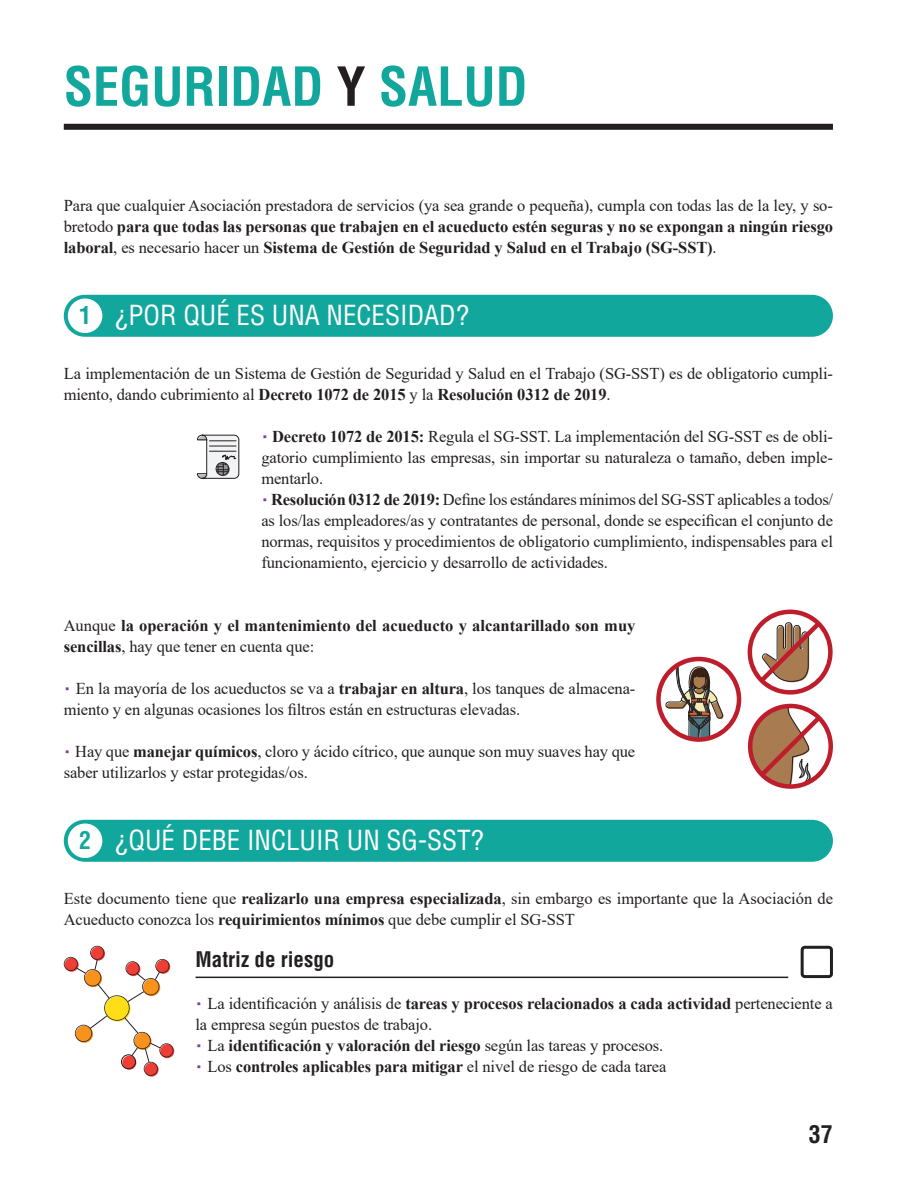
<style>
.page{position:relative;width:918px;height:1188px;background:#fff}
.page>*{position:absolute;margin:0;border:0;box-sizing:border-box;transform-origin:0 0}
.t1{font:700 condensed 52.5px "Helvetica LT Std";color:#12a79d}
.t2{font:condensed 27px "Helvetica LT Std";color:#fff}
.t3{font:700 condensed 24px "Helvetica LT Std";color:#231f20}
.t4{font:700 condensed 24px "Helvetica LT Std";color:#12a79d}
.t5{font:700 condensed 21px "Helvetica LT Std";color:#231f20}
.t6{font:16.5px/21px "Times New Roman";letter-spacing:-.01em;color:#231f20}
.t7{font:700 16.5px/21px "Times New Roman";color:#231f20;text-align:justify}
.s1{color:#231f20}
.s2{font-weight:400}
.s3{font-weight:700}
.s4{font-family:"Helvetica LT Std";font-weight:700;font-stretch:condensed;font-size:21px;color:#7e3e98}
</style>
<div class="page">
<div style="left:64px;top:124px;width:769px;height:6px;background:#231f20"></div>
<div style="left:64px;top:295px;width:769px;height:42px;background:#12a79d;border-radius:21px"></div>
<div style="left:64px;top:820px;width:769px;height:42px;background:#12a79d;border-radius:21px"></div>
<div style="left:68px;top:299px;width:34px;height:34px;background:#fff;border-radius:50%"></div>
<div style="left:68px;top:824px;width:34px;height:34px;background:#fff;border-radius:50%"></div>
<svg style="left:197px;top:435px;width:43px;height:44px"></svg>
<svg style="left:748px;top:610px;width:85px;height:85px"></svg>
<svg style="left:748px;top:704px;width:85px;height:85px"></svg>
<svg style="left:657px;top:657px;width:84px;height:85px"></svg>
<div style="left:801px;top:946px;width:32px;height:32px;border:3px solid #231f20;border-radius:3px"></div>
<hr style="left:196px;top:977px;width:592px;height:1px;background:#231f20">
<svg style="left:64px;top:946px;width:109px;height:130px"></svg>
<h1 class="t1" style="left:64px;top:54px;width:465px">SEGURIDAD <span class="s1">Y</span> SALUD</h1>
<p class="t7" style="left:64px;top:194px;width:771px"><span class="s2">Para que cualquier Asociación prestadora de servicios (ya sea grande o pequeña), cumpla con todas las de la ley, y so&shy;bretodo</span> para que todas las personas que trabajen en el acueducto estén seguras y no se expongan a ningún riesgo laboral<span class="s2">, es necesario hacer un</span> Sistema de Gestión de Seguridad y Salud en el Trabajo (SG-SST)<span class="s2">.</span></p>
<h3 class="t4" style="left:79px;top:301px;width:13px">1</h3>
<h2 class="t2" style="left:115px;top:299px;width:356px">¿POR QUÉ ES UNA NECESIDAD?</h2>
<p class="t6" style="left:64px;top:362px;width:771px">La implementación de un Sistema de Gestión de Seguridad y Salud en el Trabajo (SG-SST) es de obligatorio cumpli&shy;miento, dando cubrimiento al <span class="s3">Decreto 1072 de 2015</span> y la <span class="s3">Resolución 0312 de 2019</span>.</p>
<p class="t6" style="left:261px;top:425px;width:573px"><span class="s4">·</span> <span class="s3">Decreto 1072 de 2015:</span> Regula el SG-SST. La implementación del SG-SST es de obli&shy;gatorio cumplimiento las empresas, sin importar su naturaleza o tamaño, deben imple&shy;mentarlo.<br><span class="s4">·</span> <span class="s3">Resolución 0312 de 2019:</span> Define los estándares mínimos del SG-SST aplicables a todos/ as los/las empleadores/as y contratantes de personal, donde se especifican el conjunto de normas, requisitos y procedimientos de obligatorio cumplimiento, indispensables para el funcionamiento, ejercicio y desarrollo de actividades.</p>
<p class="t7" style="left:64px;top:614px;width:573px"><span class="s2">Aunque</span> la operación y el mantenimiento del acueducto y alcantarillado son muy sencillas<span class="s2">, hay que tener en cuenta que:</span></p>
<p class="t6" style="left:64px;top:677px;width:573px"><span class="s4">·</span> En la mayoría de los acueductos se va a <span class="s3">trabajar en altura</span>, los tanques de almacena&shy;miento y en algunas ocasiones los filtros están en estructuras elevadas.</p>
<p class="t6" style="left:64px;top:740px;width:573px"><span class="s4">·</span> Hay que <span class="s3">manejar químicos</span>, cloro y ácido cítrico, que aunque son muy suaves hay que saber utilizarlos y estar protegidas/os.</p>
<h3 class="t4" style="left:79px;top:826px;width:13px">2</h3>
<h2 class="t2" style="left:115px;top:824px;width:371px">¿QUÉ DEBE INCLUIR UN SG-SST?</h2>
<p class="t6" style="left:64px;top:887px;width:771px">Este documento tiene que <span class="s3">realizarlo una empresa especializada</span>, sin embargo es importante que la Asociación de<br>Acueducto conozca los <span class="s3">requirimientos mínimos</span> que debe cumplir el SG-SST</p>
<p class="t5" style="left:196px;top:946px;width:140px">Matriz de riesgo</p>
<p class="t6" style="left:196px;top:992px;width:639px"><span class="s4">·</span> La identificación y análisis de <span class="s3">tareas y procesos relacionados a cada actividad</span> perteneciente a la empresa según puestos de trabajo.<br><span class="s4">·</span> La <span class="s3">identificación y valoración del riesgo</span> según las tareas y procesos.<br><span class="s4">·</span> Los <span class="s3">controles aplicables para mitigar</span> el nivel de riesgo de cada tarea</p>
<h3 class="t3" style="left:809px;top:1120px;width:25px">37</h3>
</div>
